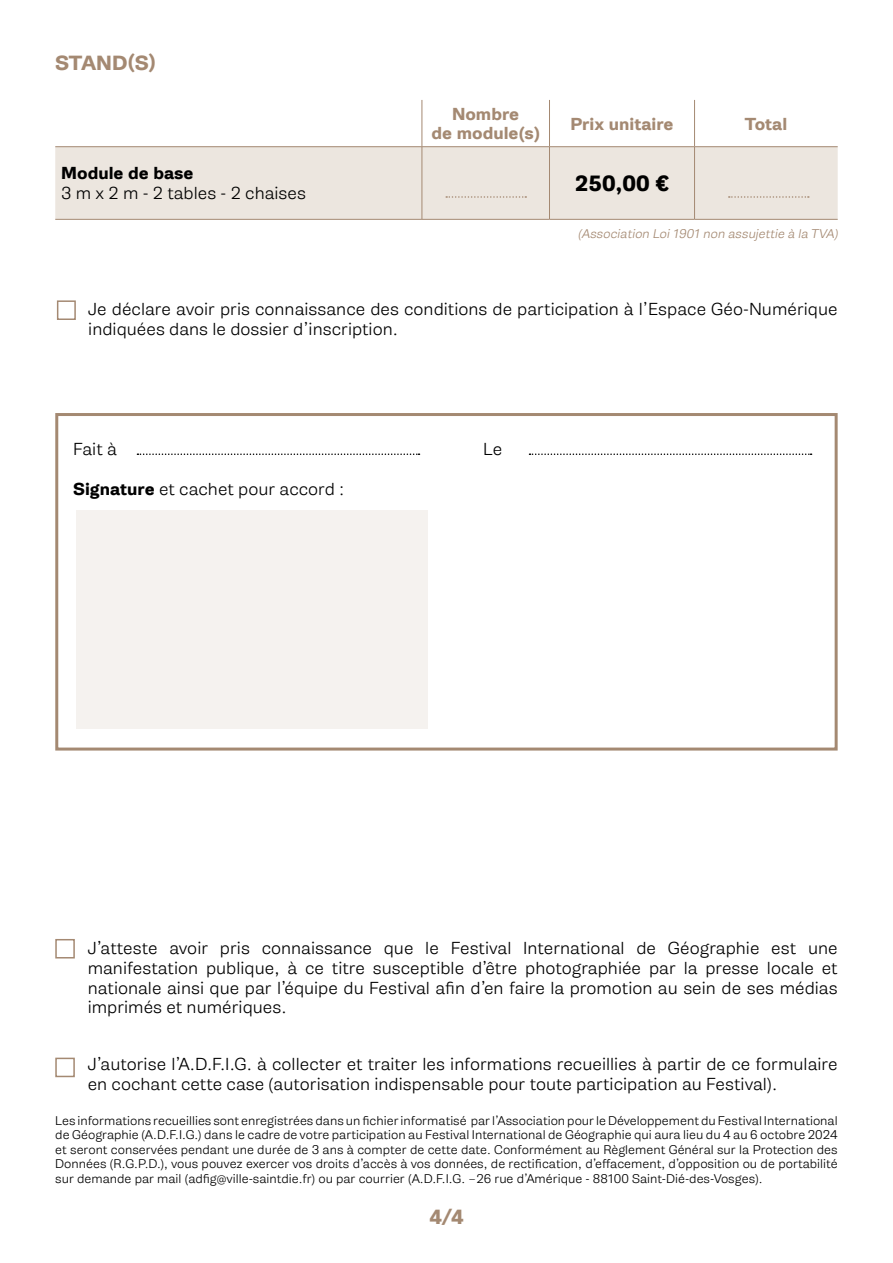
<style>
.page{position:relative;width:893px;height:1263px;background:#fff}
.page>*{position:absolute;margin:0;border:0;box-sizing:border-box;transform-origin:0 0}
.t1{font:700 21px "Gira Sans";color:#000}
.t2{font:700 19.5px "Gira Sans";letter-spacing:-.01em;color:#a48972}
.t3{font:300 16.5px/19.8px "Gira Sans";color:#000}
.t4{font:700 16.5px/19.8px "Gira Sans";color:#a48972;text-align:center}
.t5{font:700 16.5px "Gira Sans";color:#000}
.t6{font:300 12px/14.4px "Gira Sans";color:#000;text-align:justify}
.t7{font:italic 300 12px "Gira Sans";color:#a48972}
.s1{font-weight:700}
</style>
<div class="page">
<div style="left:55px;top:147px;width:783px;height:72px;background:#ece6df"></div>
<hr style="left:422px;top:100px;width:1px;height:47px;background:#a48972">
<hr style="left:549px;top:100px;width:1px;height:47px;background:#a48972">
<hr style="left:694px;top:100px;width:1px;height:47px;background:#a48972">
<hr style="left:55px;top:146px;width:367px;height:1px;background:#a48972">
<hr style="left:422px;top:147px;width:1px;height:72px;background:#a48972">
<hr style="left:422px;top:146px;width:127px;height:1px;background:#a48972">
<hr style="left:549px;top:147px;width:1px;height:72px;background:#a48972">
<hr style="left:549px;top:146px;width:145px;height:1px;background:#a48972">
<hr style="left:694px;top:147px;width:1px;height:72px;background:#a48972">
<hr style="left:694px;top:146px;width:144px;height:1px;background:#a48972">
<hr style="left:55px;top:219px;width:367px;height:1px;background:#a48972">
<hr style="left:422px;top:219px;width:127px;height:1px;background:#a48972">
<hr style="left:549px;top:219px;width:145px;height:1px;background:#a48972">
<hr style="left:694px;top:219px;width:144px;height:1px;background:#a48972">
<svg style="left:446px;top:196px;width:80px;height:2px"></svg>
<svg style="left:729px;top:196px;width:80px;height:2px"></svg>
<div style="left:55px;top:413px;width:783px;height:337px;border:3px solid #a48972"></div>
<div style="left:76px;top:510px;width:352px;height:218px;background:#f5f2ef"></div>
<div style="left:57px;top:300px;width:19px;height:20px;border:2px solid #a48972"></div>
<div style="left:55px;top:1058px;width:20px;height:19px;border:2px solid #a48972"></div>
<div style="left:55px;top:939px;width:20px;height:19px;border:2px solid #a48972"></div>
<svg style="left:137px;top:453px;width:282px;height:2px"></svg>
<svg style="left:529px;top:453px;width:283px;height:2px"></svg>
<p class="t2" style="left:55px;top:50px;width:102px">STAND(S)</p>
<p class="t4" style="left:431px;top:104px;width:110px">Nombre<br>de module(s)</p>
<p class="t4" style="left:570px;top:114px;width:105px">Prix unitaire</p>
<p class="t4" style="left:745px;top:114px;width:44px">Total</p>
<p class="t5" style="left:61px;top:163px;width:134px">Module de base</p>
<p class="t3" style="left:61px;top:183px;width:246px">3 m x 2 m - 2 tables - 2 chaises</p>
<p class="t1" style="left:575px;top:170px;width:96px">250,00 €</p>
<p class="t7" style="left:578px;top:226px;width:264px">(Association Loi1901 non assujettie à la TVA)</p>
<p class="t3" style="left:88px;top:299px;width:751px">Je déclare avoir pris connaissance des conditions de participation à l’Espace Géo-Numérique indiquées dans le dossier d’inscription.</p>
<p class="t3" style="left:73px;top:439px;width:45px">Fait à</p>
<p class="t3" style="left:483px;top:439px;width:21px">Le</p>
<p class="t3" style="left:73px;top:479px;width:273px"><span class="s1">Signature</span> et cachet pour accord :</p>
<p class="t3" style="left:88px;top:938px;width:751px;text-align:justify">J’atteste avoir pris connaissance que le Festival International de Géographie est une manifestation publique, à ce titre susceptible d’être photographiée par la presse locale et nationale ainsi que par l’équipe du Festival afin d’en faire la promotion au sein de ses médias imprimés et numériques.</p>
<p class="t3" style="left:88px;top:1054px;width:751px">J’autorise l’A.D.F.I.G. à collecter et traiter les informations recueillies à partir de ce formulaire en cochant cette case (autorisation indispensable pour toute participation au Festival).</p>
<p class="t6" style="left:55px;top:1113px;width:784px">Les informations recueillies sont enregistrées dans un fichier informatisé par l’Association pour le Développement du Festival International de Géographie (A.D.F.I.G.) dans le cadre de votre participation au Festival International de Géographie qui aura lieu du 4 au 6 octobre 2024 et seront conservées pendant une durée de 3 ans à compter de cette date. Conformément au Règlement Général sur la Protection des Données (R.G.P.D.), vous pouvez exercer vos droits d’accès à vos données, de rectification, d’effacement, d’opposition ou de portabilité sur demande par mail (adfig@ville-saintdie.fr) ou par courrier (A.D.F.I.G. –26 rue d’Amérique - 88100 Saint-Dié-des-Vosges).</p>
<p class="t2" style="left:429px;top:1204px;width:36px">4/4</p>
</div>
